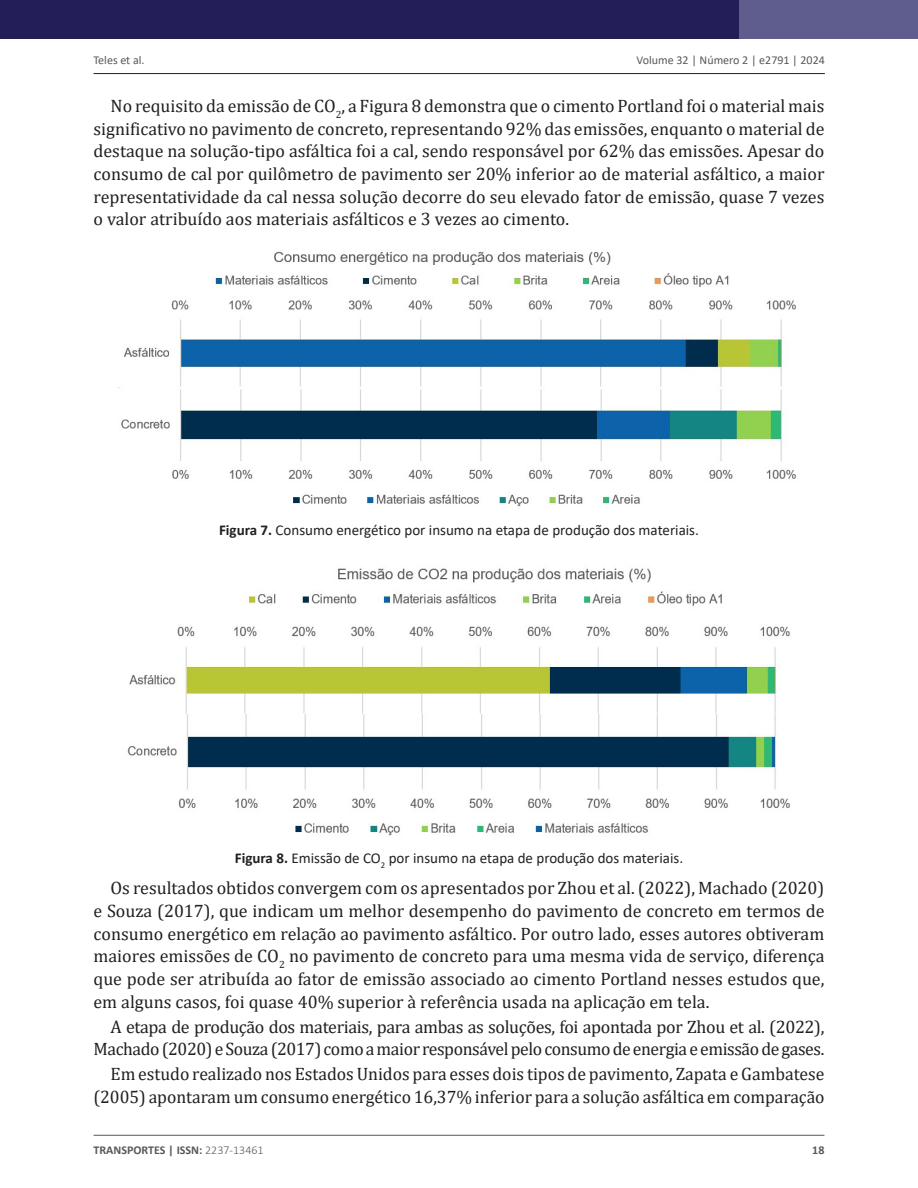
<style>
.page{position:relative;width:918px;height:1188px;background:#fff}
.page>*{position:absolute;margin:0;border:0;box-sizing:border-box;transform-origin:0 0}
.Paragraph{font:18px/22.6px "Cambria";color:#231f20;text-align:justify}
.Paragraph-2{font:18px/22.6px "Cambria";letter-spacing:-.02em;color:#231f20;text-align:right}
.FigureCaption{font:15px "Calibri";color:#231f20}
.t1{font:12px "Calibri";color:#57585a}
.t2{font:700 12px "Calibri";color:#57585a}
.s1{font-weight:700}
.s2{font-weight:300}
</style>
<div class="page">
<div style="left:0;top:0;width:829px;height:38px;background:#231e58"></div>
<div style="left:740px;top:0;width:178px;height:38px;background:#5f5c8e"></div>
<hr style="left:94px;top:1135px;width:730px;height:1px;background:#57585a">
<hr style="left:94px;top:73px;width:731px;height:1px;background:#231f20">
<img style="left:121px;top:252px;width:675px;height:254px">
<img style="left:127px;top:568px;width:663px;height:268px">
<p class="t1" style="left:94px;top:52px;width:53px">Teles et al.</p>
<p class="t1" style="left:637px;top:52px;width:190px">Volume 32 | Número 2 | e2791 | 2024</p>
<p class="Paragraph" style="left:94px;top:94px;width:732px;text-indent:17px">No requisito da emissão de CO<sub>2</sub>, a Figura 8 demonstra que o cimento Portland foi o material mais significativo no pavimento de concreto, representando 92% das emissões, enquanto o material de destaque na solução-tipo asfáltica foi a cal, sendo responsável por 62% das emissões. Apesar do consumo de cal por quilômetro de pavimento ser 20% inferior ao de material asfáltico, a maior representatividade da cal nessa solução decorre do seu elevado fator de emissão, quase 7 vezes o valor atribuído aos materiais asfálticos e 3 vezes ao cimento.</p>
<p class="FigureCaption" style="left:219px;top:520px;width:481px"><span class="s1">Figura 7.</span> Consumo energético por insumo na etapa de produção dos materiais.</p>
<p class="FigureCaption" style="left:235px;top:848px;width:450px"><span class="s1">Figura 8.</span> Emissão de CO<sub>2</sub> por insumo na etapa de produção dos materiais.</p>
<p class="Paragraph" style="left:94px;top:877px;width:732px;text-indent:17px">Os resultados obtidos convergem com os apresentados por Zhou et al. (2022), Machado (2020) e Souza (2017), que indicam um melhor desempenho do pavimento de concreto em termos de consumo energético em relação ao pavimento asfáltico. Por outro lado, esses autores obtiveram maiores emissões de CO<sub>2</sub> no pavimento de concreto para uma mesma vida de serviço, diferença que pode ser atribuída ao fator de emissão associado ao cimento Portland nesses estudos que, em alguns casos, foi quase 40% superior à referência usada na aplicação em tela.</p>
<p class="Paragraph-2" style="left:94px;top:1015px;width:732px">A etapa de produção dos materiais, para ambas as soluções, foi apontada por Zhou et al. (2022),<br>Machado (2020) e Souza (2017) como a maior responsável pelo consumo de energia e emissão de gases.</p>
<p class="Paragraph" style="left:94px;top:1063px;width:733px;text-align:right">Em estudo realizado nos Estados Unidos para esses dois tipos de pavimento, Zapata e Gambatese (2005) apontaram um consumo energético 16,37% inferior para a solução asfáltica em comparação</p>
<p class="t2" style="left:94px;top:1142px;width:172px">TRANSPORTES | ISSN: <span class="s2">2237-13461</span></p>
<p class="t2" style="left:812px;top:1142px;width:14px">18</p>
</div>
